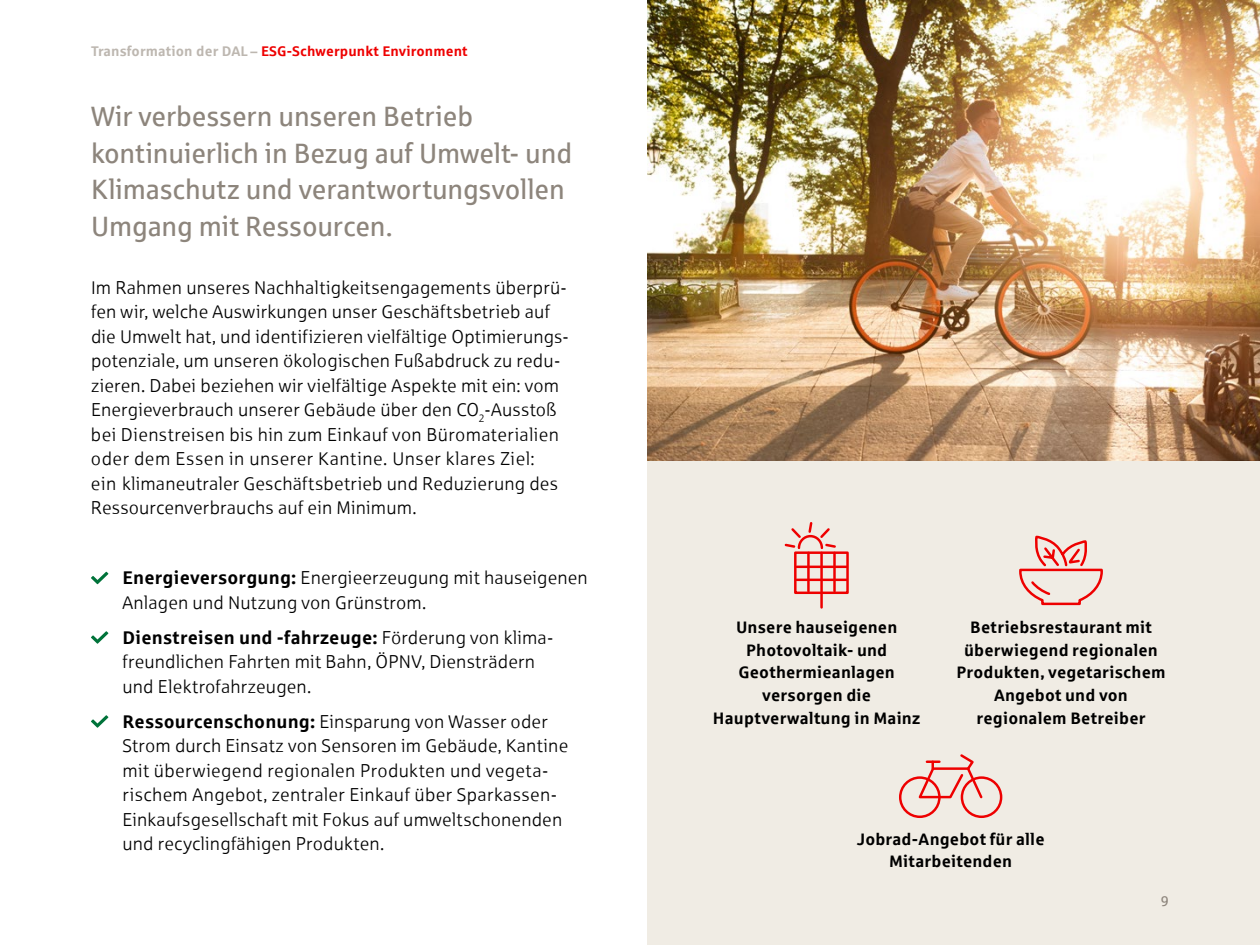
<style>
.page{position:relative;width:1260px;height:945px;background:#fff}
.page>*{position:absolute;margin:0;border:0;box-sizing:border-box;transform-origin:0 0}
.t1{font:28px/36.8px "Sparkasse Rg";letter-spacing:-.005em;color:#8d857c}
.t2{font:18.38px/24.5px "Sparkasse Lt";letter-spacing:.01em;color:#000}
.t3{font:700 18.38px "Sparkasse Rg";letter-spacing:.01em;color:#000}
.t4{font:700 16.62px/22.8px "Sparkasse Rg";letter-spacing:.01em;color:#000;text-align:center}
.t5{font:700 14px "Sparkasse Rg";letter-spacing:.01em;color:#e00}
.t6{font:14px "Sparkasse Rg";color:#8d857c}
.s1{color:#bdb7b0}
.s2{font-family:"Sparkasse Rg";font-weight:700}
.s3{font-family:"Sparkasse Lt";font-weight:400}
</style>
<div class="page">
<div style="left:648px;top:0;width:612px;height:945px;background:#f0ece4"></div>
<img style="left:648px;top:0;width:612px;height:460px">
<svg style="left:91px;top:572px;width:17px;height:12px"></svg>
<svg style="left:91px;top:631px;width:17px;height:13px"></svg>
<svg style="left:91px;top:715px;width:17px;height:13px"></svg>
<div style="left:961px;top:776px;width:41px;height:42px;border:2px solid #e00;border-radius:50%"></div>
<div style="left:899px;top:776px;width:42px;height:42px;border:2px solid #e00;border-radius:50%"></div>
<svg style="left:916px;top:754px;width:69px;height:46px"></svg>
<div style="left:794px;top:551px;width:55px;height:43px;border:2px solid #e00"></div>
<hr style="left:820px;top:592px;width:3px;height:15px;background:#e00">
<hr style="left:797px;top:566px;width:50px;height:2px;background:#e00">
<hr style="left:797px;top:579px;width:50px;height:2px;background:#e00">
<hr style="left:807px;top:553px;width:3px;height:38px;background:#e00">
<hr style="left:820px;top:553px;width:3px;height:38px;background:#e00">
<hr style="left:833px;top:553px;width:3px;height:38px;background:#e00">
<svg style="left:784px;top:522px;width:52px;height:27px"></svg>
<svg style="left:1019px;top:537px;width:84px;height:69px"></svg>
<p class="t5" style="left:91px;top:42px;width:378px"><span class="s1">Transformation der DAL –</span> ESG-Schwerpunkt Environment</p>
<h1 class="t1" style="left:91px;top:97px;width:483px">Wir verbessern unseren Betrieb kontinuierlich in Bezug auf Umwelt- und Klimaschutz und verantwortungsvollen Umgang mit Ressourcen.</h1>
<p class="t2" style="left:91px;top:275px;width:479px">Im Rahmen unseres Nachhaltigkeitsengagements überprü&shy;fen wir, welche Auswirkungen unser Geschäftsbetrieb auf die Umwelt hat, und identifizieren vielfältige Optimierungs&shy;potenziale, um unseren ökologischen Fußabdruck zu redu&shy;zieren. Dabei beziehen wir vielfältige Aspekte mit ein: vom Energieverbrauch unserer Gebäude über den CO<sub>2</sub>-Ausstoß bei Dienstreisen bis hin zum Einkauf von Büromaterialien oder dem Essen in unserer Kantine. Unser klares Ziel:<br>ein klimaneutraler Geschäftsbetrieb und Reduzierung des Ressourcenverbrauchs auf ein Minimum.</p>
<p class="t2" style="left:122px;top:565px;width:467px"><span class="s2">Energieversorgung:</span> Energieerzeugung mit hauseigenen<br>Anlagen und Nutzung von Grünstrom.</p>
<p class="t3" style="left:122px;top:626px;width:432px">Dienstreisen und -fahrzeuge: <span class="s3">Förderung von klima-</span></p>
<p class="t2" style="left:123px;top:649px;width:414px">freundlichen Fahrten mit Bahn, ÖPNV, Diensträdern und Elektrofahrzeugen.</p>
<p class="t2" style="left:122px;top:709px;width:447px"><span class="s2">Ressourcenschonung:</span> Einsparung von Wasser oder Strom durch Einsatz von Sensoren im Gebäude, Kantine mit überwiegend regionalen Produkten und vegeta&shy;rischem Angebot, zentraler Einkauf über Sparkassen-Einkaufsgesellschaft mit Fokus auf umweltschonenden und recyclingfähigen Produkten.</p>
<p class="t4" style="left:713px;top:615px;width:209px">Unsere hauseigenen<br>Photovoltaik- und<br>Geothermieanlagen versorgen die<br>Hauptverwaltung in Mainz</p>
<p class="t4" style="left:956px;top:615px;width:211px">Betriebsrestaurant mit überwiegend regionalen<br>Produkten, vegetarischem<br>Angebot und von regionalem Betreiber</p>
<p class="t4" style="left:857px;top:827px;width:189px">Jobrad-Angebot für alle<br>Mitarbeitenden</p>
<p class="t6" style="left:1161px;top:893px;width:10px">9</p>
</div>
